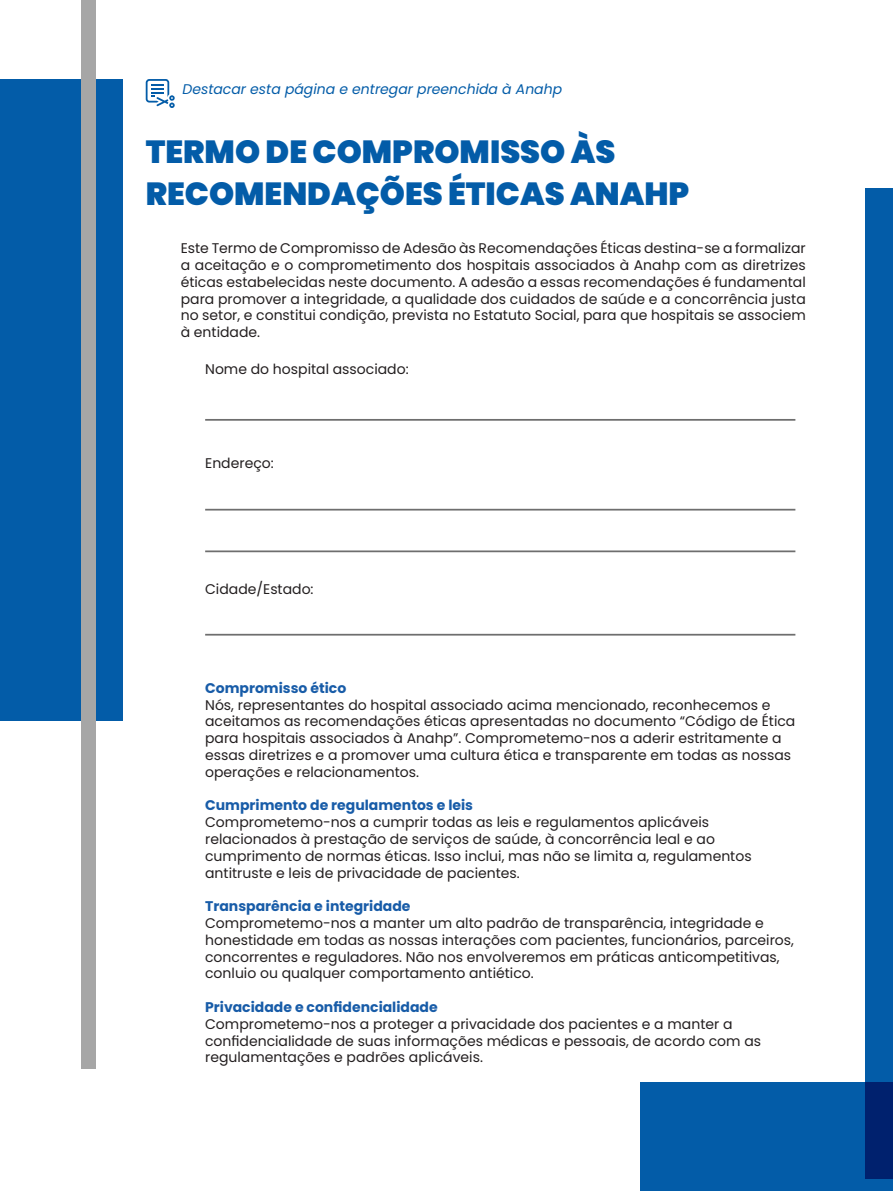
<style>
.page{position:relative;width:893px;height:1191px;background:#fff}
.page>*{position:absolute;margin:0;border:0;box-sizing:border-box;transform-origin:0 0}
.t1{font:900 32.02px/42px "Poppins";color:#035ca8}
.t2{font:14px/16.8px "Poppins";color:#231f20}
.t3{font:700 14px "Poppins";color:#185ca8}
.t4{font:italic 14px "Poppins";color:#035ca8}
.s1{font-weight:700;color:#185ca8}
</style>
<div class="page">
<div style="left:640px;top:1082px;width:253px;height:109px;background:#035ca8"></div>
<div style="left:0;top:79px;width:122px;height:642px;background:#035ca8"></div>
<div style="left:82px;top:0;width:14px;height:1068px;background:#a6a6a6"></div>
<div style="left:865px;top:188px;width:28px;height:990px;background:#035ca8"></div>
<hr style="left:205px;top:419px;width:590px;height:2px;background:#6e6e6e">
<hr style="left:205px;top:509px;width:590px;height:1px;background:#6e6e6e">
<hr style="left:205px;top:550px;width:590px;height:2px;background:#6e6e6e">
<hr style="left:205px;top:634px;width:590px;height:1px;background:#6e6e6e">
<svg style="left:146px;top:79px;width:29px;height:29px"></svg>
<p class="t4" style="left:182px;top:81px;width:381px">Destacar esta página e entregar preenchida à Anahp</p>
<p class="t1" style="left:146px;top:131px;width:545px">TERMO DE COMPROMISSO ÀS<br>RECOMENDAÇÕES ÉTICAS ANAHP</p>
<p class="t2" style="left:181px;top:240px;width:627px;text-align:justify">Este Termo de Compromisso de Adesão às Recomendações Éticas destina-se a formalizar a aceitação e o comprometimento dos hospitais associados à Anahp com as diretrizes éticas estabelecidas neste documento. A adesão a essas recomendações é fundamental para promover a integridade, a qualidade dos cuidados de saúde e a concorrência justa no setor, e constitui condição, prevista no Estatuto Social, para que hospitais se associem à entidade.</p>
<p class="t2" style="left:205px;top:360px;width:205px">Nome do hospital associado:</p>
<p class="t2" style="left:205px;top:455px;width:70px">Endereço:</p>
<p class="t2" style="left:205px;top:581px;width:110px">Cidade/Estado:</p>
<p class="t2" style="left:205px;top:679px;width:592px"><span class="s1">Compromisso ético<br></span>Nós, representantes do hospital associado acima mencionado, reconhecemos e aceitamos as recomendações éticas apresentadas no documento “Código de Ética para hospitais associados à Anahp”. Comprometemo-nos a aderir estritamente a essas diretrizes e a promover uma cultura ética e transparente em todas as nossas operações e relacionamentos.</p>
<p class="t3" style="left:205px;top:797px;width:269px">Cumprimento de regulamentos e leis</p>
<p class="t2" style="left:205px;top:814px;width:548px">Comprometemo-nos a cumprir todas as leis e regulamentos aplicáveis relacionados à prestação de serviços de saúde, à concorrência leal e ao cumprimento de normas éticas. Isso inclui, mas não se limita a, regulamentos antitruste e leis de privacidade de pacientes.</p>
<p class="t3" style="left:205px;top:898px;width:207px">Transparência e integridade</p>
<p class="t2" style="left:205px;top:914px;width:590px">Comprometemo-nos a manter um alto padrão de transparência, integridade e honestidade em todas as nossas interações com pacientes, funcionários, parceiros, concorrentes e reguladores. Não nos envolveremos em práticas anticompetitivas, conluio ou qualquer comportamento antiético.</p>
<p class="t3" style="left:205px;top:999px;width:234px">Privacidade e confidencialidade</p>
<p class="t2" style="left:205px;top:1015px;width:557px">Comprometemo-nos a proteger a privacidade dos pacientes e a manter a confidencialidade de suas informações médicas e pessoais, de acordo com as regulamentações e padrões aplicáveis.</p>
</div>
